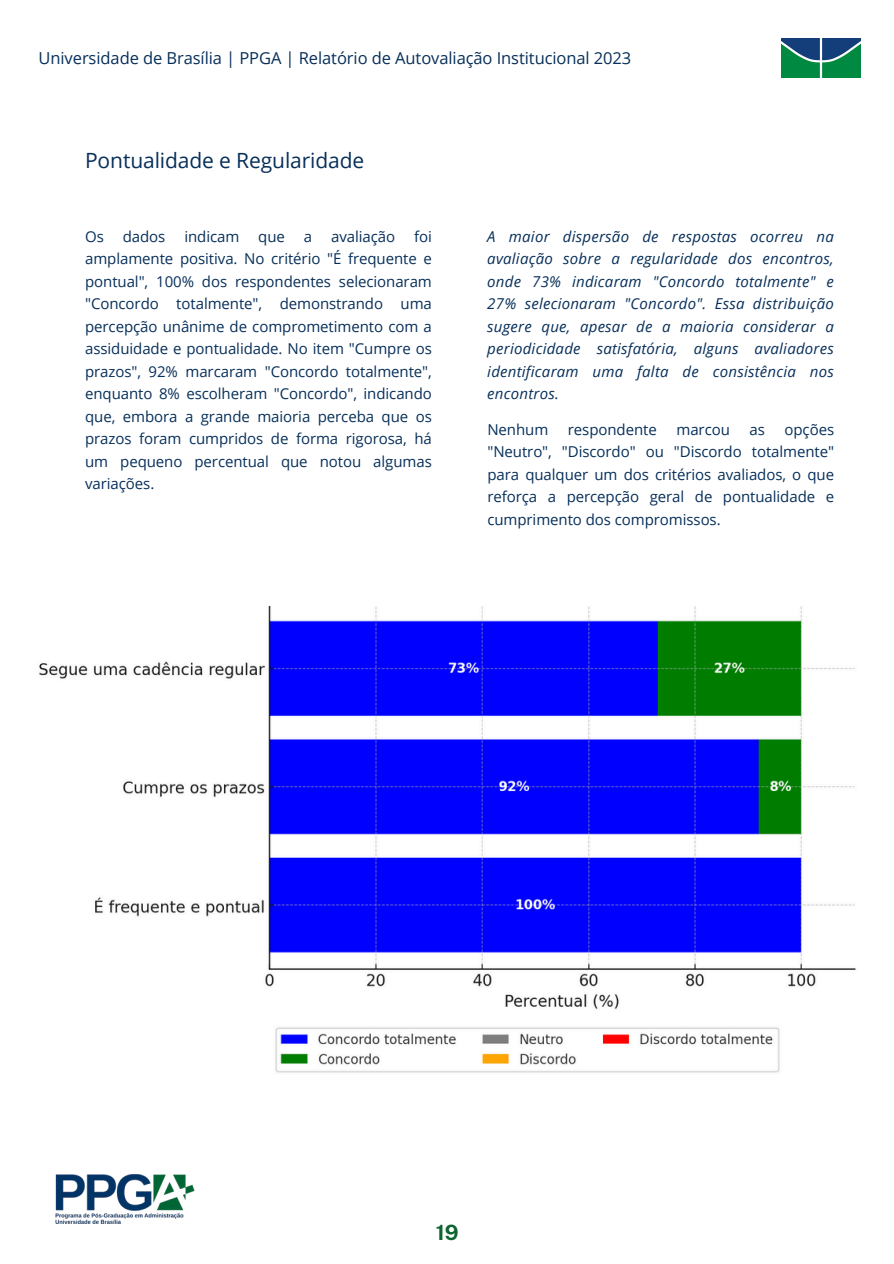
<style>
.page{position:relative;width:894px;height:1264px;background:#fff}
.page>*{position:absolute;margin:0;border:0;box-sizing:border-box;transform-origin:0 0}
.t1{font:21px "Open Sans";letter-spacing:-.005em;color:#072f5a}
.t2{font:700 21px "Public Sans";color:#0c642f}
.t3{font:16.5px "Open Sans";letter-spacing:-.005em;color:#072f5a}
.t4{font:15px/22.5px "Open Sans";letter-spacing:-.005em;color:#072f5a;text-align:justify}
.t5{font:italic 15px/22.5px "Open Sans";letter-spacing:.015em;color:#072f5a;text-align:justify}
</style>
<div class="page">
<img style="left:781px;top:38px;width:79px;height:40px">
<img style="left:55px;top:1174px;width:140px;height:49px">
<img style="left:39px;top:606px;width:817px;height:467px">
<p class="t3" style="left:39px;top:46px;width:594px">Universidade de Brasília | PPGA | Relatório de Autovaliação Institucional 2023</p>
<p class="t1" style="left:85px;top:145px;width:281px">Pontualidade e Regularidade</p>
<p class="t4" style="left:85px;top:225px;width:348px;text-indent:329px">foi amplamente positiva. No critério "É frequente e pontual", 100% dos respondentes selecionaram "Concordo totalmente", demonstrando uma percepção unânime de comprometimento com a assiduidade e pontualidade. No item "Cumpre os prazos", 92% marcaram "Concordo totalmente", enquanto 8% escolheram "Concordo", indicando que, embora a grande maioria perceba que os prazos foram cumpridos de forma rigorosa, há um pequeno percentual que notou algumas variações.</p>
<h1 class="t5" style="left:487px;top:225px;width:348px">A maior dispersão de respostas ocorreu na avaliação sobre a regularidade dos encontros, onde 73% indicaram "Concordo totalmente" e 27% selecionaram "Concordo". Essa distribuição sugere que, apesar de a maioria considerar a periodicidade satisfatória, alguns avaliadores identificaram uma falta de consistência nos encontros.</h1>
<p class="t4" style="left:85px;top:225px;width:20px">Os</p>
<p class="t4" style="left:123px;top:225px;width:44px">dados</p>
<p class="t4" style="left:184px;top:225px;width:56px">indicam</p>
<p class="t4" style="left:258px;top:225px;width:28px">que</p>
<p class="t4" style="left:304px;top:225px;width:10px">a</p>
<p class="t4" style="left:331px;top:225px;width:66px">avaliação</p>
<p class="t4" style="left:487px;top:418px;width:62px">Nenhum</p>
<p class="t4" style="left:567px;top:418px;width:90px">respondente</p>
<p class="t4" style="left:676px;top:418px;width:55px">marcou</p>
<p class="t4" style="left:749px;top:418px;width:17px">as</p>
<p class="t4" style="left:487px;top:418px;width:348px;text-indent:297px">opções "Neutro", "Discordo" ou "Discordo totalmente" para qualquer um dos critérios avaliados, o que reforça a percepção geral de pontualidade e cumprimento dos compromissos.</p>
<p class="t2" style="left:436px;top:1219px;width:24px">19</p>
</div>
